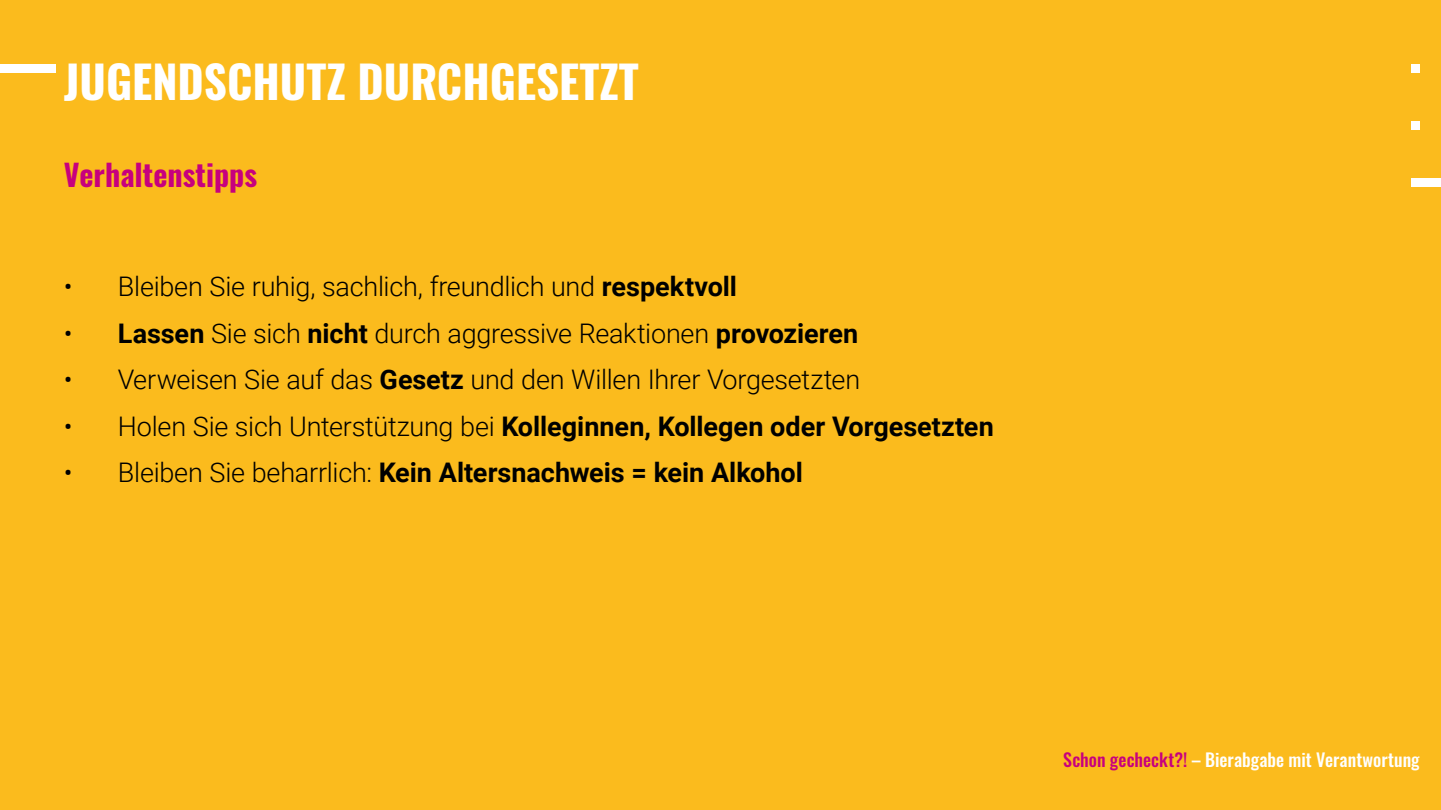
<style>
.page{position:relative;width:1441px;height:810px;background:#fff}
.page>*{position:absolute;margin:0;border:0;box-sizing:border-box;transform-origin:0 0}
.t1{font:700 45px "Oswald";color:#fff}
.Absatzformat_4{font:700 30px "Oswald";color:#c7007e}
.Fließtext{font:300 27px "Roboto";letter-spacing:-.01em;color:#000}
.Fließtext-2{font:700 27px "Roboto";color:#000}
.t2{font:500 18px "Oswald";color:#fff}
.s1{font-weight:700}
.s2{font-weight:300}
.s3{color:#c7007e}
</style>
<div class="page">
<div style="left:0;top:0;width:1440px;height:810px;background:#fbbb1d"></div>
<div style="left:0;top:64px;width:55px;height:8px;background:#fff"></div>
<div style="left:1410px;top:121px;width:9px;height:9px;background:#fff"></div>
<div style="left:1410px;top:64px;width:9px;height:8px;background:#fff"></div>
<div style="left:1410px;top:179px;width:30px;height:8px;background:#fff"></div>
<p class="t1" style="left:64px;top:58px;width:576px">JUGENDSCHUTZ DURCHGESETZT</p>
<p class="Absatzformat_4" style="left:64px;top:159px;width:195px">Verhaltenstipps</p>
<p class="Fließtext" style="left:64px;top:268px;width:674px">• Bleiben Sie ruhig, sachlich, freundlich und <span class="s1">respektvoll</span></p>
<p class="Fließtext" style="left:64px;top:314px;width:796px">• <span class="s1">Lassen</span> Sie sich <span class="s1">nicht</span> durch aggressive Reaktionen <span class="s1">provozieren</span></p>
<p class="Fließtext" style="left:64px;top:361px;width:797px">• Verweisen Sie auf das <span class="s1">Gesetz</span> und den Willen Ihrer Vorgesetzten</p>
<p class="Fließtext-2" style="left:64px;top:407px;width:931px"><span class="s2">• Holen Sie sich Unterstützung bei</span> Kolleginnen, Kollegen oder Vorgesetzten</p>
<p class="Fließtext-2" style="left:64px;top:454px;width:740px"><span class="s2">• Bleiben Sie beharrlich:</span> Kein Altersnachweis = kein Alkohol</p>
<p class="t2" style="left:1063px;top:751px;width:358px"><span class="s3">Schon gecheckt?!</span> – Bierabgabe mit Verantwortung</p>
</div>
